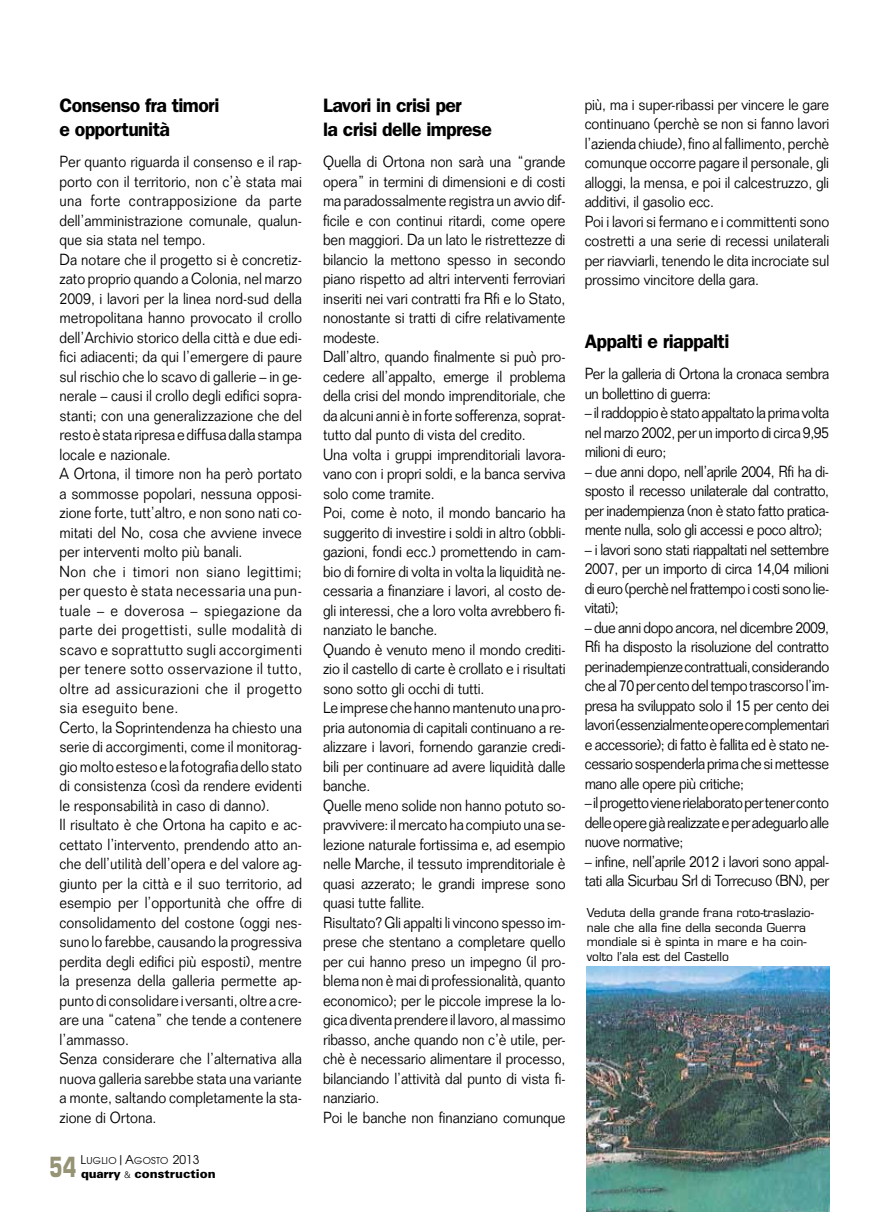
<style>
.page{position:relative;width:893px;height:1212px;background:#fff}
.page>*{position:absolute;margin:0;border:0;box-sizing:border-box;transform-origin:0 0}
.t1{font:700 27px "Eurostile";color:#969475;scale:.7 1}
.t2{font:600 19.5px/23.4px "Franklin Gothic";letter-spacing:-.03em;color:#000}
.t3{font:300 15.75px/19.5px "Folio";letter-spacing:-.01em;color:#000;text-align:justify;scale:.9 1}
.t4{font:300 15.75px/19.5px "Folio";letter-spacing:-.03em;color:#000;scale:.9 1}
.t5{font:12px/14.4px "Eurostile";color:#000}
.t6{font:900 12px "Univers";color:#000}
.t7{font:9.45px "Avant Garde";letter-spacing:.03em;color:#000}
.s1{font-size:12px}
.s2{font-weight:300;font-size:9px}
</style>
<div class="page">
<img style="left:587px;top:966px;width:242px;height:246px">
<p class="t2" style="left:60px;top:94px;width:161px">Consenso fra timori e opportunità</p>
<p class="t3" style="left:60px;top:152px;width:271px;text-align:left">Per quanto riguarda il consenso e il rap&shy;porto con il territorio, non c’è stata mai una forte contrapposizione da parte dell’amministrazione comunale, qualun&shy;que sia stata nel tempo.<br>Da notare che il progetto si è concretiz&shy;zato proprio quando a Colonia, nel marzo 2009, i lavori per la linea nord-sud della metropolitana hanno provocato il crollo dell’Archivio storico della città e due edi&shy;fici adiacenti; da qui l’emergere di paure sul rischio che lo scavo di gallerie – in ge&shy;nerale – causi il crollo degli edifici sopra&shy;stanti; con una generalizzazione che del resto è stata ripresa e diffusa dalla stampa locale e nazionale.<br>A Ortona, il timore non ha però portato a sommosse popolari, nessuna opposi&shy;zione forte, tutt’altro, e non sono nati co&shy;mitati del No, cosa che avviene invece per interventi molto più banali.<br>Non che i timori non siano legittimi; per questo è stata necessaria una pun&shy;tuale – e doverosa – spiegazione da parte dei progettisti, sulle modalità di scavo e soprattutto sugli accorgimenti per tenere sotto osservazione il tutto, oltre ad assicurazioni che il progetto sia eseguito bene.<br>Certo, la Soprintendenza ha chiesto una serie di accorgimenti, come il monitorag&shy;gio molto esteso e la fotografia dello stato di consistenza (così da rendere evidenti le responsabilità in caso di danno).<br>Il risultato è che Ortona ha capito e ac&shy;cettato l’intervento, prendendo atto an&shy;che dell’utilità dell’opera e del valore ag&shy;giunto per la città e il suo territorio, ad esempio per l’opportunità che offre di consolidamento del costone (oggi nes&shy;suno lo farebbe, causando la progressiva perdita degli edifici più esposti), mentre la presenza della galleria permette ap&shy;punto di consolidare i versanti, oltre a cre&shy;are una “catena” che tende a contenere l’ammasso.<br>Senza considerare che l’alternativa alla nuova galleria sarebbe stata una variante a monte, saltando completamente la sta&shy;zione di Ortona.</p>
<p class="t7" style="left:81px;top:1155px;width:120px"><span class="s1">L</span>UGLIO<span class="s1">|A</span>GOSTO <span class="s1">2013</span></p>
<h1 class="t1" style="left:49px;top:1150px;width:40px">54</h1>
<p class="t6" style="left:81px;top:1166px;width:136px">quarry <span class="s2">&amp;</span> construction</p>
<p class="t2" style="left:323px;top:94px;width:170px">Lavori in crisi per<br>la crisi delle imprese</p>
<p class="t3" style="left:323px;top:152px;width:271px;text-align:left">Quella di Ortona non sarà una “grande opera” in termini di dimensioni e di costi ma paradossalmente registra un avvio dif&shy;ficile e con continui ritardi, come opere ben maggiori. Da un lato le ristrettezze di bilancio la mettono spesso in secondo piano rispetto ad altri interventi ferroviari inseriti nei vari contratti fra Rfi e lo Stato, nonostante si tratti di cifre relativamente modeste.<br>Dall’altro, quando finalmente si può pro&shy;cedere all’appalto, emerge il problema della crisi del mondo imprenditoriale, che da alcuni anni è in forte sofferenza, soprat&shy;tutto dal punto di vista del credito.<br>Una volta i gruppi imprenditoriali lavora&shy;vano con i propri soldi, e la banca serviva solo come tramite.<br>Poi, come è noto, il mondo bancario ha suggerito di investire i soldi in altro (obbli&shy;gazioni, fondi ecc.) promettendo in cam&shy;bio di fornire di volta in volta la liquidità ne&shy;cessaria a finanziare i lavori, al costo de&shy;gli interessi, che a loro volta avrebbero fi&shy;nanziato le banche.<br>Quando è venuto meno il mondo crediti&shy;zio il castello di carte è crollato e i risultati sono sotto gli occhi di tutti.<br>Le imprese che hanno mantenuto una pro&shy;pria autonomia di capitali continuano a re&shy;alizzare i lavori, fornendo garanzie credi&shy;bili per continuare ad avere liquidità dalle banche.<br>Quelle meno solide non hanno potuto so&shy;pravvivere: il mercato ha compiuto una se&shy;lezione naturale fortissima e, ad esempio nelle Marche, il tessuto imprenditoriale è quasi azzerato; le grandi imprese sono quasi tutte fallite.<br>Risultato? Gli appalti li vincono spesso im&shy;prese che stentano a completare quello per cui hanno preso un impegno (il pro&shy;blema non è mai di professionalità, quanto economico); per le piccole imprese la lo&shy;gica diventa prendere il lavoro, al massimo ribasso, anche quando non c’è utile, per&shy;chè è necessario alimentare il processo, bilanciando l’attività dal punto di vista fi&shy;nanziario.<br>Poi le banche non finanziano comunque</p>
<p class="t3" style="left:585px;top:94px;width:273px;text-align:left">più, ma i super-ribassi per vincere le gare continuano (perchè se non si fanno lavori l’azienda chiude), fino al fallimento, perchè comunque occorre pagare il personale, gli alloggi, la mensa, e poi il calcestruzzo, gli additivi, il gasolio ecc.<br>Poi i lavori si fermano e i committenti sono costretti a una serie di recessi unilaterali per riavviarli, tenendo le dita incrociate sul prossimo vincitore della gara.</p>
<p class="t2" style="left:585px;top:329px;width:146px">Appalti e riappalti</p>
<p class="t4" style="left:585px;top:364px;width:273px">Per la galleria di Ortona la cronaca sembra un bollettino di guerra:</p>
<p class="t3" style="left:585px;top:403px;width:273px">– il raddoppio è stato appaltato la prima volta nel marzo 2002, per un importo di circa 9,95 milioni di euro;</p>
<p class="t3" style="left:585px;top:461px;width:273px">– due anni dopo, nell’aprile 2004, Rfi ha di&shy;sposto il recesso unilaterale dal contratto, per inadempienza (non è stato fatto pratica&shy;mente nulla, solo gli accessi e poco altro);</p>
<p class="t3" style="left:585px;top:539px;width:273px">– i lavori sono stati riappaltati nel settembre 2007, per un importo di circa 14,04 milioni di euro (perchè nel frattempo i costi sono lie&shy;vitati);</p>
<p class="t3" style="left:585px;top:617px;width:273px">– due anni dopo ancora, nel dicembre 2009, Rfi ha disposto la risoluzione del contratto per inadempienze contrattuali, considerando che al 70 per cento del tempo trascorso l’im&shy;presa ha sviluppato solo il 15 per cento dei lavori (essenzialmente opere complementari e accessorie); di fatto è fallita ed è stato ne&shy;cessario sospenderla prima che si mettesse mano alle opere più critiche;</p>
<p class="t3" style="left:585px;top:793px;width:273px">– il progetto viene rielaborato per tener conto delle opere già realizzate e per adeguarlo alle nuove normative;</p>
<p class="t4" style="left:585px;top:851px;width:273px">– infine, nell’aprile 2012 i lavori sono appal&shy;tati alla Sicurbau Srl di Torrecuso (BN), per</p>
<p class="t5" style="left:587px;top:906px;width:229px">Veduta della grande frana roto-traslazio&shy;nale che alla fine della seconda Guerra mondiale si è spinta in mare e ha coin&shy;volto l’ala est del Castello</p>
</div>
